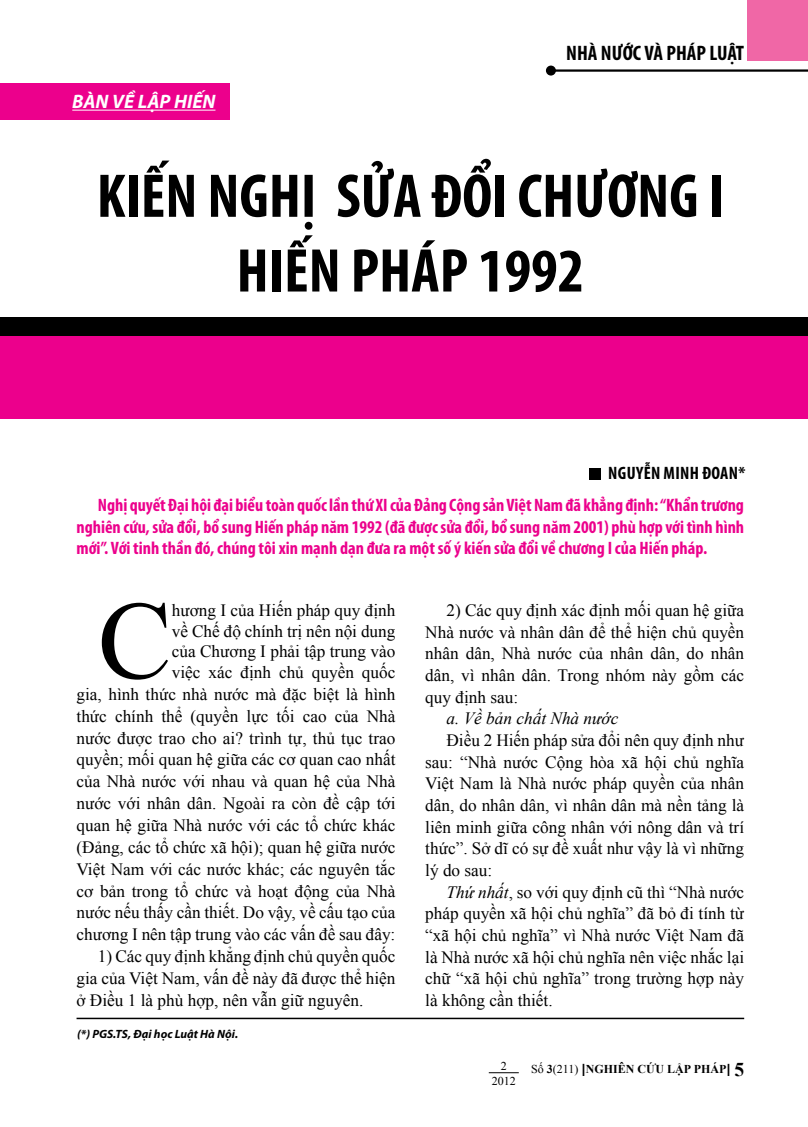
<style>
.page{position:relative;width:808px;height:1127px;background:#fff}
.page>*{position:absolute;margin:0;border:0;box-sizing:border-box;transform-origin:0 0}
.t1{font:111px "Times New Roman";color:#000}
.t2{font:700 condensed 62.25px/74.7px "Myriad Pro";color:#000;text-align:center}
.t3{font:700 condensed 21px "Myriad Pro";color:#000}
.t4{font:italic 700 19.5px "Myriad Pro";color:#fff}
.t5{font:700 condensed 18px/21.6px "Myriad Pro";color:#ec008c;text-align:justify}
.t6{font:700 condensed 18px "Myriad Pro";color:#000}
.t7{font:17.25px/21.6px "Times New Roman";color:#000;text-align:justify}
.t8{font:italic 17.25px "Times New Roman";color:#000}
.t9{font:700 12px "Times New Roman";color:#000}
.t10{font:italic 700 12px "Myriad Pro";color:#000}
.t11{font:12px/14.4px "Times New Roman";color:#000;text-align:center}
.s1{font-style:italic}
.s2{font-weight:400}
.s3{font-family:"Myriad Pro";font-weight:400;font-size:18px}
.s4{font-size:19.5px}
</style>
<div class="page">
<hr style="left:489px;top:1072px;width:30px;height:1px;background:#000">
<hr style="left:551px;top:69px;width:257px;height:3px;background:#000">
<div style="left:546px;top:66px;width:10px;height:10px;background:#000;border-radius:50%"></div>
<div style="left:747px;top:0;width:61px;height:60px;background:#f067a6"></div>
<div style="left:0;top:317px;width:808px;height:83px;background:#000"></div>
<hr style="left:77px;top:1017px;width:667px;height:2px;background:#000">
<div style="left:589px;top:468px;width:11px;height:11px;background:#000"></div>
<div style="left:0;top:336px;width:808px;height:83px;background:#ec008c"></div>
<div style="left:0;top:83px;width:230px;height:36px;background:#ec008c"></div>
<hr style="left:72px;top:110px;width:143px;height:1px;background:#fff">
<p class="t4" style="left:72px;top:89px;width:145px">BÀN VỀ LẬP HIẾN</p>
<p class="t3" style="left:566px;top:40px;width:179px">NHÀ NƯỚC VÀ PHÁP LUẬT</p>
<h2 class="t2" style="left:97px;top:157px;width:629px">KIẾN NGHỊ SỬA ĐỔI CHƯƠNG I<br>HIẾN PHÁP 1992</h2>
<p class="t6" style="left:608px;top:462px;width:138px">Nguyễn Minh Đoan*</p>
<p class="t5" style="left:77px;top:494px;width:669px;text-indent:21px">Nghị quyết Đại hội đại biểu toàn quốc lần thứ XI của Đảng Cộng sản Việt Nam đã khẳng định: “Khẩn trương nghiên cứu, sửa đổi, bổ sung Hiến pháp năm 1992 (đã được sửa đổi, bổ sung năm 2001) phù hợp với tình hình mới”. Với tinh thần đó, chúng tôi xin mạnh dạn đưa ra một số ý kiến sửa đổi về chương I của Hiến pháp.</p>
<p class="t7" style="left:77px;top:599px;width:320px;text-align:right">hương I của Hiến pháp quy định<br>về Chế độ chính trị nên nội dung<br>của Chương I phải tập trung vào<br>việc xác định chủ quyền quốc<br>gia, hình thức nhà nước mà đặc biệt là hình thức chính thể (quyền lực tối cao của Nhà nước được trao cho ai? trình tự, thủ tục trao quyền; mối quan hệ giữa các cơ quan cao nhất của Nhà nước với nhau và quan hệ của Nhà nước với nhân dân. Ngoài ra còn đề cập tới quan hệ giữa Nhà nước với các tổ chức khác (Đảng, các tổ chức xã hội); quan hệ giữa nước Việt Nam với các nước khác; các nguyên tắc cơ bản trong tổ chức và hoạt động của Nhà nước nếu thấy cần thiết. Do vậy, về cấu tạo của chương I nên tập trung vào các vấn đề sau đây:</p>
<p class="t7" style="left:77px;top:945px;width:320px;text-indent:21px">1) Các quy định khẳng định chủ quyền quốc gia của Việt Nam, vấn đề này đã được thể hiện ở Điều 1 là phù hợp, nên vẫn giữ nguyên.</p>
<h1 class="t1" style="left:98px;top:566px;width:76px">C</h1>
<p class="t10" style="left:77px;top:1026px;width:162px">(*) PGS.TS, Đại học Luật Hà Nội.</p>
<p class="t7" style="left:425px;top:599px;width:320px;text-indent:21px">2) Các quy định xác định mối quan hệ giữa Nhà nước và nhân dân để thể hiện chủ quyền nhân dân, Nhà nước của nhân dân, do nhân dân, vì nhân dân. Trong nhóm này gồm các quy định sau:</p>
<p class="t8" style="left:446px;top:707px;width:173px">a. Về bản chất Nhà nước</p>
<p class="t7" style="left:425px;top:729px;width:320px;text-indent:21px">Điều 2 Hiến pháp sửa đổi nên quy định như sau: “Nhà nước Cộng hòa xã hội chủ nghĩa Việt Nam là Nhà nước pháp quyền của nhân dân, do nhân dân, vì nhân dân mà nền tảng là liên minh giữa công nhân với nông dân và trí thức”. Sở dĩ có sự đề xuất như vậy là vì những lý do sau:</p>
<p class="t7" style="left:425px;top:881px;width:320px;text-indent:21px"><span class="s1">Thứ nhất</span>, so với quy định cũ thì “Nhà nước pháp quyền xã hội chủ nghĩa” đã bỏ đi tính từ “xã hội chủ nghĩa” vì Nhà nước Việt Nam đã là Nhà nước xã hội chủ nghĩa nên việc nhắc lại chữ “xã hội chủ nghĩa” trong trường hợp này là không cần thiết.</p>
<p class="t11" style="left:492px;top:1059px;width:25px">2<br>2012</p>
<p class="t9" style="left:531px;top:1061px;width:214px"><span class="s2">Số</span> 3<span class="s2">(211)</span> <span class="s3">I</span>NGHIÊN CỨU LẬP PHÁP<span class="s3">I</span> <span class="s4">5</span></p>
</div>
